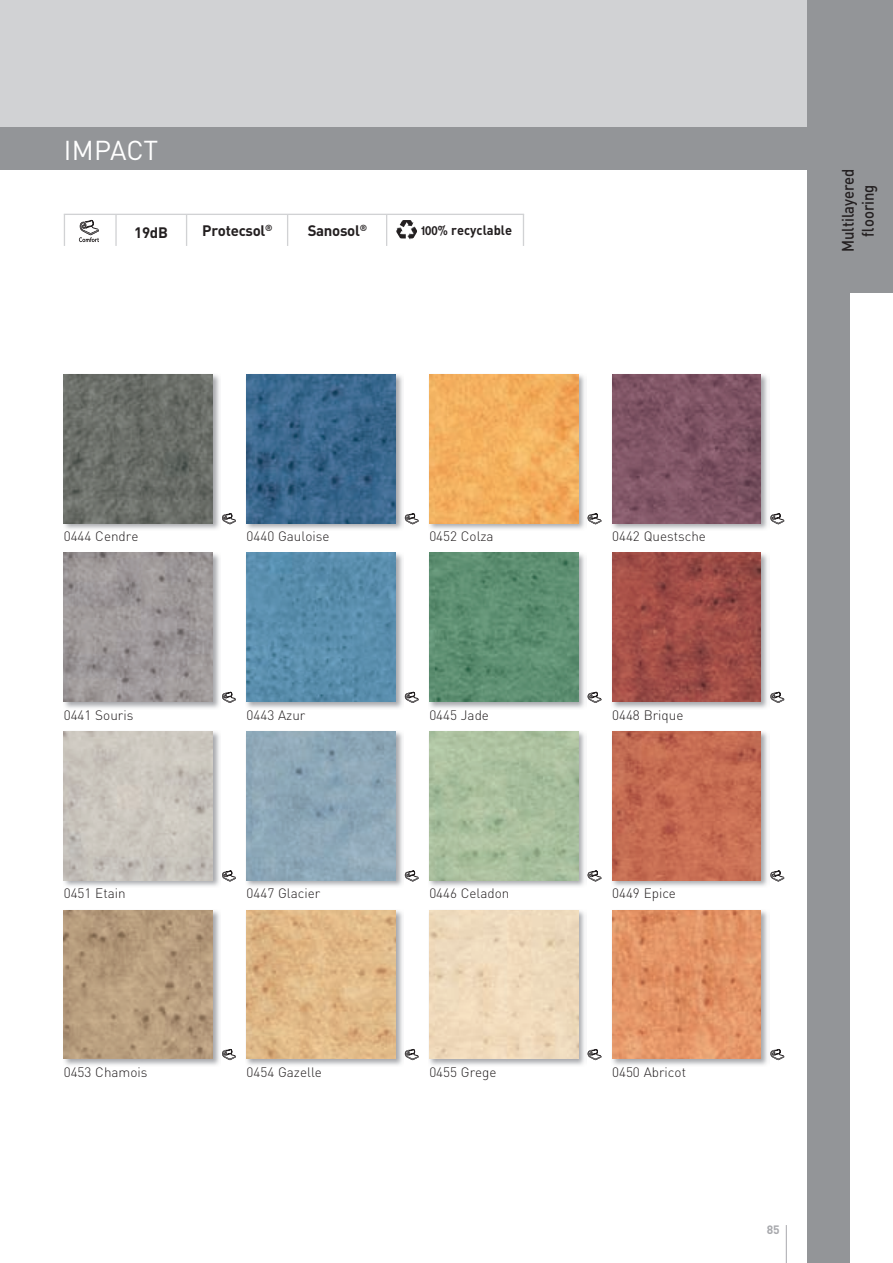
<style>
.page{position:relative;width:893px;height:1263px;background:#fff}
.page>*{position:absolute;margin:0;border:0;box-sizing:border-box;transform-origin:0 0}
.t1{font:27px "DIN Pro";color:#fff}
.t2{font:500 16.5px/19.8px "DIN Pro";color:#231f20;text-align:center;scale:.9 1}
.t3{font:700 15px "DIN Pro";letter-spacing:-.02em;color:#231f20}
.t4{font:300 13.5px "DIN Pro";color:#231f20}
.t5{font:700 13.5px "DIN Pro";color:#231f20;scale:.95 1}
.t6{font:700 12px "DIN Pro";color:#a8a9ad}
.t7{font:700 8.7px "DIN Pro";color:#231f20}
.s1{font-family:"Abadi";font-stretch:condensed}
</style>
<div class="page">
<div style="left:0;top:0;width:822px;height:128px;background:#d1d2d4"></div>
<div style="left:808px;top:0;width:85px;height:1263px;background:#939598"></div>
<div style="left:0;top:128px;width:830px;height:42px;background:#939598"></div>
<hr style="left:64px;top:214px;width:460px;height:1px;background:#d1d2d4">
<hr style="left:64px;top:214px;width:1px;height:32px;background:#d1d2d4">
<hr style="left:523px;top:214px;width:1px;height:32px;background:#d1d2d4">
<hr style="left:386px;top:214px;width:1px;height:32px;background:#d1d2d4">
<hr style="left:287px;top:214px;width:1px;height:32px;background:#d1d2d4">
<hr style="left:115px;top:214px;width:2px;height:32px;background:#d1d2d4">
<hr style="left:186px;top:214px;width:1px;height:32px;background:#d1d2d4">
<img style="left:396px;top:220px;width:21px;height:20px">
<svg style="left:79px;top:219px;width:20px;height:23px"></svg>
<img style="left:63px;top:374px;width:157px;height:155px">
<img style="left:64px;top:374px;width:149px;height:149px">
<svg style="left:222px;top:513px;width:14px;height:12px"></svg>
<img style="left:63px;top:552px;width:157px;height:156px">
<img style="left:64px;top:553px;width:149px;height:149px">
<svg style="left:222px;top:691px;width:14px;height:12px"></svg>
<img style="left:63px;top:731px;width:157px;height:155px">
<img style="left:64px;top:731px;width:149px;height:149px">
<svg style="left:222px;top:870px;width:14px;height:12px"></svg>
<img style="left:246px;top:731px;width:157px;height:155px">
<img style="left:247px;top:731px;width:148px;height:149px">
<svg style="left:404px;top:870px;width:15px;height:12px"></svg>
<img style="left:429px;top:731px;width:156px;height:155px">
<img style="left:429px;top:731px;width:149px;height:149px">
<svg style="left:587px;top:870px;width:15px;height:12px"></svg>
<img style="left:612px;top:732px;width:156px;height:154px">
<img style="left:612px;top:731px;width:149px;height:149px">
<svg style="left:770px;top:870px;width:15px;height:12px"></svg>
<img style="left:246px;top:552px;width:157px;height:156px">
<img style="left:247px;top:553px;width:148px;height:149px">
<svg style="left:404px;top:691px;width:15px;height:12px"></svg>
<img style="left:429px;top:552px;width:156px;height:156px">
<img style="left:429px;top:553px;width:149px;height:149px">
<svg style="left:587px;top:691px;width:15px;height:12px"></svg>
<img style="left:612px;top:552px;width:156px;height:156px">
<img style="left:612px;top:553px;width:149px;height:149px">
<svg style="left:770px;top:691px;width:15px;height:12px"></svg>
<img style="left:246px;top:374px;width:157px;height:155px">
<img style="left:247px;top:374px;width:148px;height:149px">
<svg style="left:404px;top:513px;width:15px;height:12px"></svg>
<img style="left:429px;top:374px;width:156px;height:155px">
<img style="left:429px;top:374px;width:149px;height:149px">
<svg style="left:587px;top:513px;width:15px;height:12px"></svg>
<img style="left:612px;top:375px;width:156px;height:154px">
<img style="left:612px;top:374px;width:149px;height:149px">
<svg style="left:770px;top:513px;width:15px;height:12px"></svg>
<img style="left:63px;top:910px;width:157px;height:155px">
<img style="left:64px;top:910px;width:149px;height:149px">
<svg style="left:222px;top:1049px;width:14px;height:11px"></svg>
<img style="left:246px;top:910px;width:157px;height:155px">
<img style="left:247px;top:910px;width:148px;height:149px">
<svg style="left:404px;top:1049px;width:15px;height:11px"></svg>
<img style="left:429px;top:910px;width:156px;height:155px">
<img style="left:429px;top:910px;width:149px;height:149px">
<svg style="left:587px;top:1049px;width:15px;height:11px"></svg>
<img style="left:612px;top:911px;width:156px;height:154px">
<img style="left:612px;top:910px;width:149px;height:149px">
<svg style="left:770px;top:1049px;width:15px;height:11px"></svg>
<div style="left:850px;top:293px;width:43px;height:970px;background:#fff"></div>
<hr style="left:786px;top:1225px;width:1px;height:38px;background:#a8a9ad">
<h1 class="t1" style="left:64px;top:132px;width:96px">iMPaCt</h1>
<p class="t3" style="left:202px;top:220px;width:72px">Protecsol<sup>®</sup></p>
<p class="t7" style="left:360px;top:222px;width:9px">®</p>
<p class="t3" style="left:134px;top:222px;width:35px">19dB</p>
<p class="t3" style="left:308px;top:220px;width:54px">Sanosol</p>
<p class="t5" style="left:420px;top:221px;width:98px"><span class="s1">100%</span> recyclable</p>
<p class="t2" style="left:837px;top:252px;width:94px;rotate:-90deg">Multilayered flooring</p>
<p class="t4" style="left:64px;top:527px;width:76px">0444 Cendre</p>
<p class="t4" style="left:247px;top:527px;width:84px">0440 Gauloise</p>
<p class="t4" style="left:429px;top:527px;width:66px">0452 Colza</p>
<p class="t4" style="left:612px;top:527px;width:95px">0442 Questsche</p>
<p class="t4" style="left:64px;top:706px;width:71px">0441 Souris</p>
<p class="t4" style="left:247px;top:706px;width:60px">0443 Azur</p>
<p class="t4" style="left:429px;top:706px;width:61px">0445 Jade</p>
<p class="t4" style="left:612px;top:706px;width:73px">0448 Brique</p>
<p class="t4" style="left:64px;top:884px;width:63px">0451 Etain</p>
<p class="t4" style="left:247px;top:884px;width:75px">0447 Glacier</p>
<p class="t4" style="left:429px;top:884px;width:82px">0446 Celadon</p>
<p class="t4" style="left:612px;top:884px;width:65px">0449 Epice</p>
<p class="t4" style="left:64px;top:1063px;width:85px">0453 Chamois</p>
<p class="t4" style="left:247px;top:1063px;width:77px">0454 Gazelle</p>
<p class="t4" style="left:429px;top:1063px;width:69px">0455 Grege</p>
<p class="t4" style="left:612px;top:1063px;width:75px">0450 Abricot</p>
<p class="t6" style="left:767px;top:1222px;width:15px">85</p>
</div>
